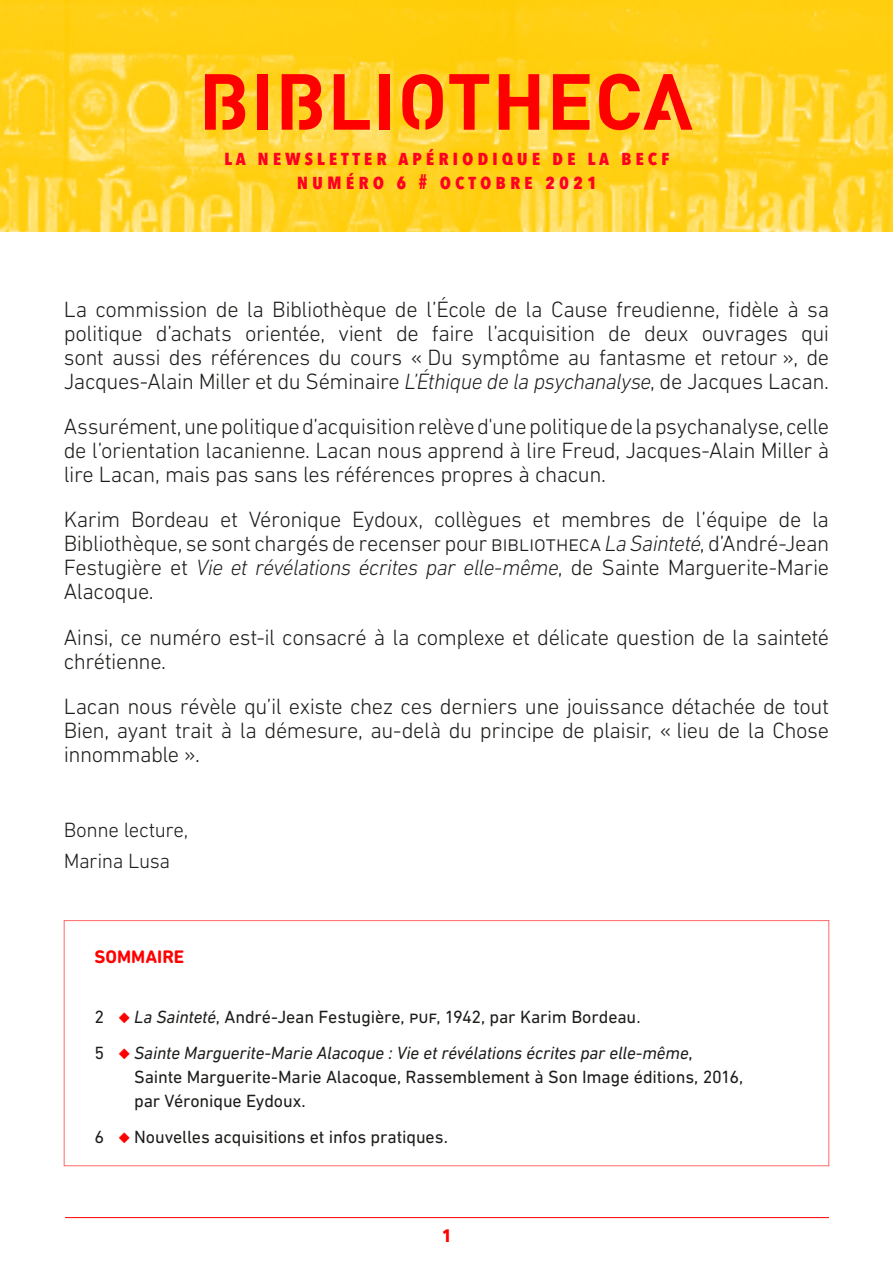
<style>
.page{position:relative;width:893px;height:1263px;background:#fff}
.page>*{position:absolute;margin:0;border:0;box-sizing:border-box;transform-origin:0 0}
.t1{font:700 78px "Streetvertising";letter-spacing:.01em;color:#f00}
.Edito_2{font:300 22.5px/24px "DIN Next LT Pro";letter-spacing:-.02em;color:#1d1d1b;text-align:justify}
.t2{font:700 21px "Avenir Next Condensed";letter-spacing:.18em;color:#f02}
.Edito_2-2{font:300 21px "DIN Next LT Pro";letter-spacing:-.02em;color:#1d1d1b}
.t3{font:700 18.45px "DIN Next Rounded LT Pro";color:#f00}
.texte_sommaire{font:18px/24px "DIN Next LT Pro";letter-spacing:-.01em;color:#1d1d1b}
.t4{font:700 18px "Avenir Next Condensed";color:#f00}
.s1{font-style:italic}
.s2{color:#f00}
.s3{font-weight:300;font-size:22.5px}
</style>
<div class="page">
<img style="left:0;top:0;width:893px;height:232px">
<hr style="left:65px;top:1217px;width:764px;height:1px;background:#f00">
<p class="t1" style="left:198px;top:67px;width:495px">BIBLIOTHECA</p>
<p class="t2" style="left:224px;top:144px;width:447px">LA NEWSLETTER APÉRIODIQUE DE LA BECF</p>
<p class="t2" style="left:297px;top:168px;width:302px">NUMÉRO 6 # OCTOBRE 2021</p>
<p class="Edito_2" style="left:64px;top:297px;width:767px">La commission de la Bibliothèque de l’École de la Cause freudienne, fidèle à sa politique d’achats orientée, vient de faire l’acquisition de deux ouvrages qui sont aussi des références du cours « Du symptôme au fantasme et retour », de Jacques‑Alain Miller et du Séminaire <span class="s1">L’Éthique de la psychanalyse</span>, de Jacques Lacan.</p>
<p class="Edito_2" style="left:64px;top:414px;width:767px">Assurément, une politique d’acquisition relève d'une politique de la psychanalyse, celle de l’orientation lacanienne. Lacan nous apprend à lire Freud, Jacques-Alain Miller à lire Lacan, mais pas sans les références propres à chacun.</p>
<p class="Edito_2" style="left:64px;top:507px;width:767px">Karim Bordeau et Véronique Eydoux, collègues et membres de l’équipe de la Bibliothèque, se sont chargés de recenser pour bibliotheca <span class="s1">La Sainteté</span>, d’André‑Jean Festugière et <span class="s1">Vie et révélations écrites par elle-même</span>, de Sainte Marguerite‑Marie Alacoque.</p>
<p class="Edito_2" style="left:64px;top:625px;width:767px">Ainsi, ce numéro est-il consacré à la complexe et délicate question de la sainteté chrétienne.</p>
<p class="Edito_2" style="left:64px;top:694px;width:767px">Lacan nous révèle qu’il existe chez ces derniers une jouissance détachée de tout Bien, ayant trait à la démesure, au-delà du principe de plaisir, « lieu de la Chose innommable ».</p>
<p class="Edito_2-2" style="left:64px;top:818px;width:126px">Bonne lecture,</p>
<p class="Edito_2-2" style="left:64px;top:848px;width:108px">Marina Lusa</p>
<p class="t3" style="left:94px;top:945px;width:91px">SOMMAIRE</p>
<p class="texte_sommaire" style="left:94px;top:1004px;width:548px">2 <span class="s2">◆</span> <span class="s1">La Sainteté</span>, André-Jean Festugière, puf, 1942, par Karim Bordeau<span class="s3">.</span></p>
<p class="texte_sommaire" style="left:134px;top:1040px;width:611px;text-indent:-40px">5 <span class="s2">◆</span> <span class="s1">Sainte Marguerite-Marie Alacoque : Vie et révélations écrites par elle-même</span>,<br>Sainte Marguerite-Marie Alacoque, Rassemblement à Son Image éditions, 2016, par Véronique Eydoux.</p>
<p class="texte_sommaire" style="left:94px;top:1124px;width:355px">6 <span class="s2">◆</span> Nouvelles acquisitions et infos pratiques.</p>
<p class="t4" style="left:442px;top:1224px;width:11px">1</p>
</div>
